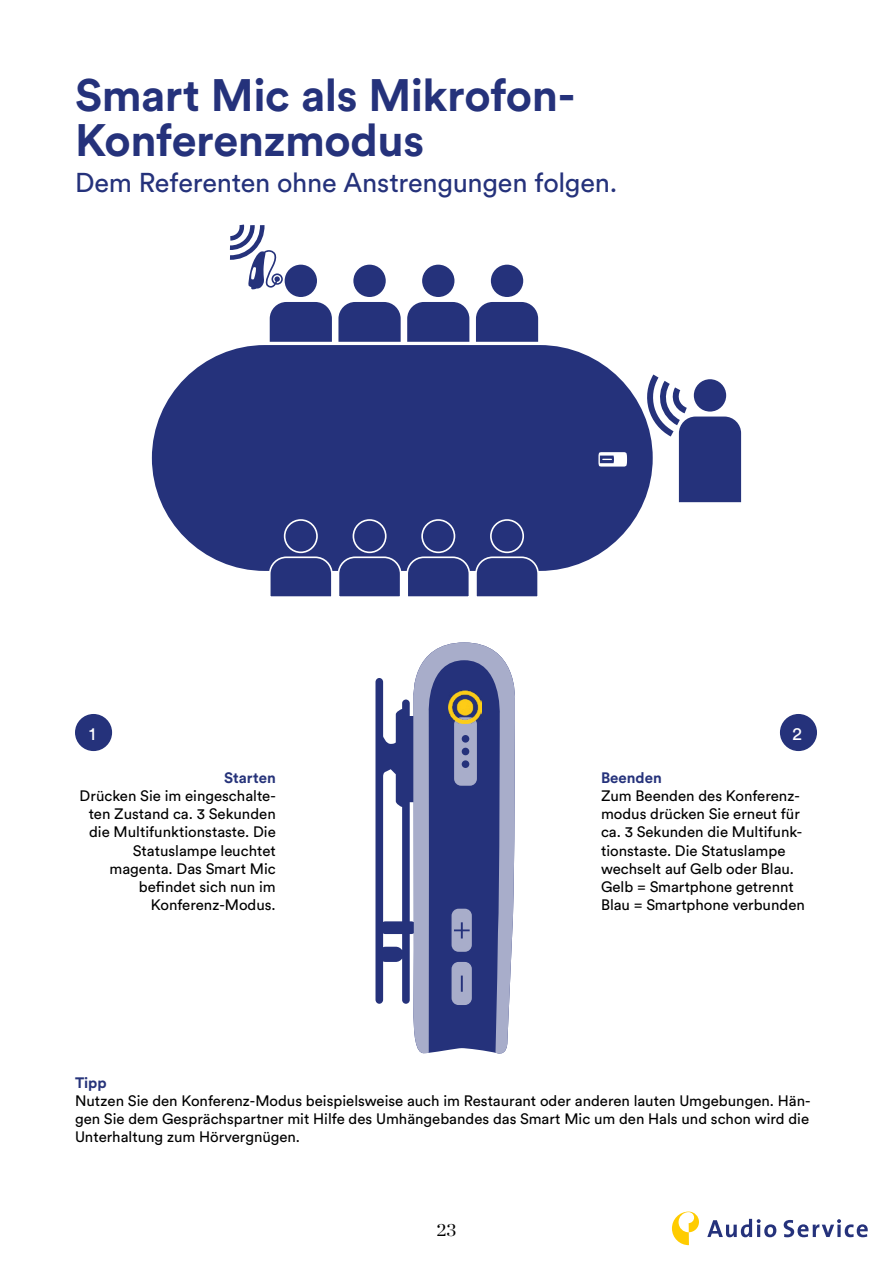
<style>
.page{position:relative;width:893px;height:1263px;background:#fff}
.page>*{position:absolute;margin:0;border:0;box-sizing:border-box;transform-origin:0 0}
.t1{font:700 45px/45px "Circular Pro";letter-spacing:-.01em;color:#25327b}
.t2{font:27px "Circular Pro";letter-spacing:-.01em;color:#25327b}
.t3{font:18px "Chronicle Display";color:#000}
.t4{font:18px "Circular Pro";color:#fff}
.t5{font:15px/18px "Circular Pro";color:#000;text-align:right}
.t6{font:700 15px "Circular Pro";color:#26337a}
.t7{font:700 15px "Circular Pro";color:#25327b}
</style>
<div class="page">
<svg style="left:672px;top:1211px;width:27px;height:34px"></svg>
<svg style="left:707px;top:1219px;width:69px;height:18px"></svg>
<svg style="left:784px;top:1219px;width:84px;height:18px"></svg>
<div style="left:152px;top:345px;width:501px;height:226px;background:#25327b;border-radius:113px"></div>
<div style="left:285px;top:265px;width:32px;height:32px;background:#25327b;border-radius:50%"></div>
<svg style="left:270px;top:302px;width:62px;height:40px"></svg>
<div style="left:353px;top:265px;width:33px;height:32px;background:#25327b;border-radius:50%"></div>
<svg style="left:338px;top:302px;width:63px;height:40px"></svg>
<div style="left:422px;top:265px;width:32px;height:32px;background:#25327b;border-radius:50%"></div>
<svg style="left:407px;top:302px;width:62px;height:40px"></svg>
<div style="left:491px;top:265px;width:32px;height:32px;background:#25327b;border-radius:50%"></div>
<svg style="left:476px;top:302px;width:62px;height:40px"></svg>
<div style="left:284px;top:519px;width:34px;height:34px;border:2px solid #fff;border-radius:50%"></div>
<div style="left:353px;top:519px;width:34px;height:34px;border:2px solid #fff;border-radius:50%"></div>
<div style="left:421px;top:519px;width:34px;height:34px;border:2px solid #fff;border-radius:50%"></div>
<div style="left:490px;top:519px;width:34px;height:34px;border:2px solid #fff;border-radius:50%"></div>
<svg style="left:268px;top:556px;width:272px;height:40px"></svg>
<svg style="left:230px;top:225px;width:53px;height:64px"></svg>
<svg style="left:645px;top:374px;width:96px;height:128px"></svg>
<svg style="left:598px;top:452px;width:29px;height:15px"></svg>
<svg style="left:375px;top:642px;width:140px;height:412px"></svg>
<div style="left:75px;top:714px;width:37px;height:37px;background:#25327b;border-radius:50%"></div>
<div style="left:780px;top:714px;width:37px;height:37px;background:#25327b;border-radius:50%"></div>
<img style="left:449px;top:691px;width:32px;height:33px">
<h1 class="t1" style="left:75px;top:71px;width:502px">Smart Mic als Mikrofon-<br>Konferenzmodus</h1>
<h2 class="t2" style="left:75px;top:165px;width:544px">Dem Referenten ohne Anstrengungen folgen.</h2>
<p class="t4" style="left:89px;top:721px;width:8px">1</p>
<p class="t4" style="left:792px;top:721px;width:11px">2</p>
<p class="t6" style="left:224px;top:768px;width:53px">Starten</p>
<p class="t5" style="left:80px;top:786px;width:198px">Drücken Sie im eingeschalte&shy;ten Zustand ca. 3 Sekunden die Multifunktionstaste. Die<br>Statuslampe leuchtet magenta. Das Smart Mic befindet sich nun im<br>Konferenz-Modus.</p>
<p class="t7" style="left:601px;top:768px;width:62px">Beenden</p>
<p class="t5" style="left:601px;top:786px;width:205px;text-align:left">Zum Beenden des Konferenz&shy;modus drücken Sie erneut für ca. 3 Sekunden die Multifunk&shy;tionstaste. Die Statuslampe wechselt auf Gelb oder Blau.<br>Gelb = Smartphone getrennt<br>Blau = Smartphone verbunden</p>
<p class="t6" style="left:75px;top:1072px;width:33px">Tipp</p>
<p class="t5" style="left:75px;top:1091px;width:737px;text-align:justify">Nutzen Sie den Konferenz-Modus beispielsweise auch im Restaurant oder anderen lauten Umgebungen. Hän&shy;gen Sie dem Gesprächspartner mit Hilfe des Umhängebandes das Smart Mic um den Hals und schon wird die Unterhaltung zum Hörvergnügen.</p>
<p class="t3" style="left:437px;top:1216px;width:21px">23</p>
</div>
